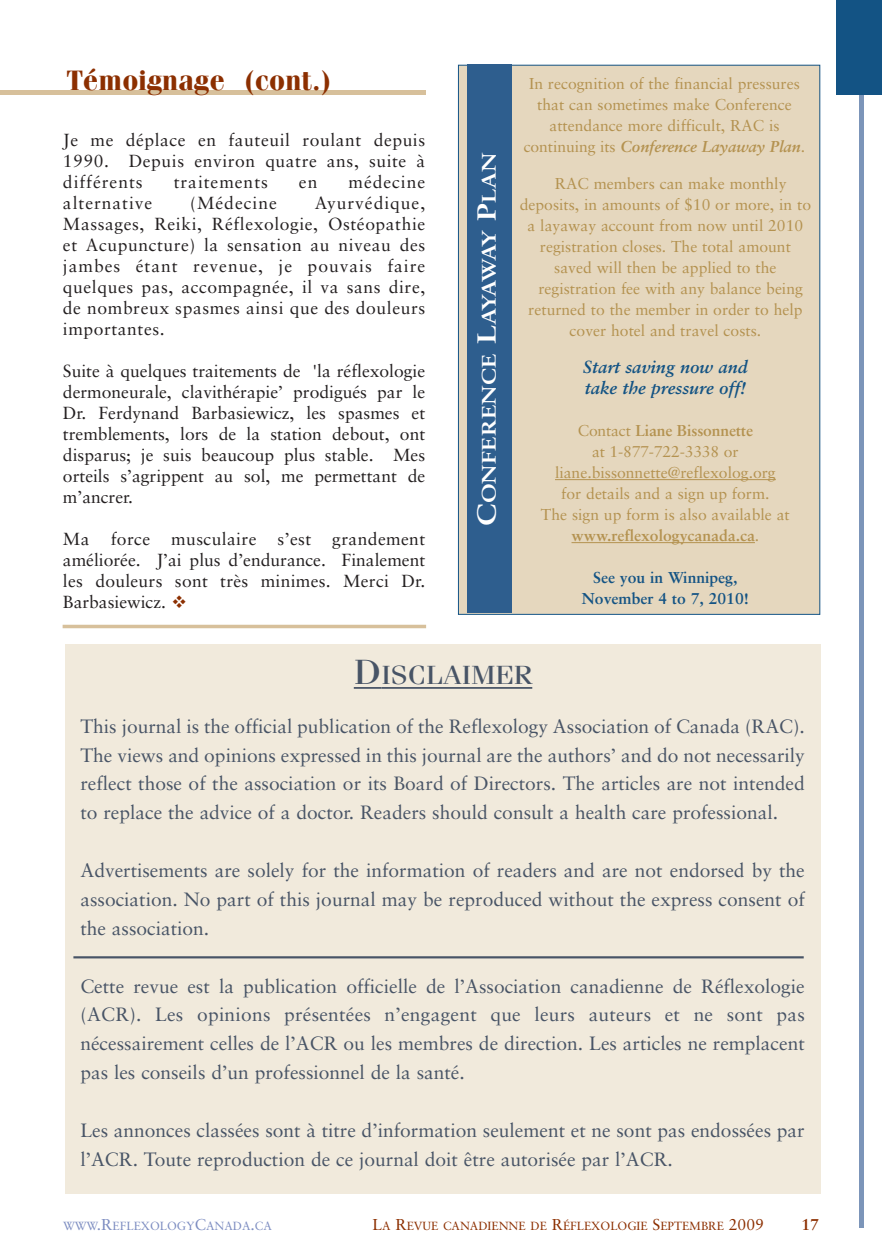
<style>
.page{position:relative;width:882px;height:1260px;background:#fff}
.page>*{position:absolute;margin:0;border:0;box-sizing:border-box;transform-origin:0 0}
.t1{font:700 28px "Fenice";color:#8c2f01}
.t2{font:26.25px "Fenice";color:#485466;scale:1.15 1}
.t3{font:700 19.6px "Sabon";color:#fff;scale:1.2 1}
.t4{font:19.25px/28.9px "Sabon";color:#485466;text-align:justify}
.t5{font:17.5px/21px "Sabon";letter-spacing:.035em;color:#231f20;text-align:justify}
.t6{font:17.5px "Sabon";letter-spacing:.055em;color:#231f20}
.t7{font:italic 700 17.5px/21px "Sabon";color:#135384}
.t8{font:15.75px/21px "Sabon";color:#b49250;text-align:center}
.t9{font:700 15.75px/21px "Sabon";color:#135384;text-align:center}
.t10{font:700 15.75px "Sabon";color:#8c2f01}
.t11{font:11.9px "Sabon";color:#8c2f01}
.t12{font:11.9px "Sabon";color:#7d8dc1}
.s1{color:#8c2f01}
.s2{font-size:26.25px}
.s3{font-weight:700;font-style:italic}
.s4{font-weight:700}
.s5{font-size:35px}
.s6{font-size:15.75px}
</style>
<div class="page">
<hr style="left:859px;top:0;width:4px;height:1227px;background:#7c95b9">
<hr style="left:0;top:90px;width:426px;height:4px;background:#d7c09b">
<div style="left:836px;top:0;width:46px;height:94px;background:#135384"></div>
<hr style="left:63px;top:625px;width:363px;height:3px;background:#d7c09b">
<div style="left:65px;top:644px;width:756px;height:550px;background:#f1eadc"></div>
<hr style="left:354px;top:687px;width:27px;height:2px;background:#485466">
<hr style="left:381px;top:687px;width:151px;height:2px;background:#485466">
<hr style="left:73px;top:956px;width:731px;height:2px;background:#485466">
<div style="left:459px;top:66px;width:360px;height:548px;background:#e5d7be"></div>
<div style="left:467px;top:65px;width:45px;height:548px;background:#2e5e8e"></div>
<hr style="left:555px;top:479px;width:221px;height:1px;background:#b49250">
<hr style="left:572px;top:542px;width:183px;height:1px;background:#b49250">
<h1 class="t1" style="left:67px;top:71px;width:266px">Témoignage (cont.)</h1>
<p class="t5" style="left:63px;top:131px;width:364px">Je me déplace en fauteuil roulant depuis 1990. Depuis environ quatre ans, suite à différents</p>
<p class="t6" style="left:174px;top:175px;width:96px">traitements</p>
<p class="t5" style="left:299px;top:173px;width:20px">en</p>
<p class="t6" style="left:348px;top:175px;width:78px">médecine</p>
<p class="t5" style="left:63px;top:194px;width:364px;text-indent:252px">Ayurvédique, Massages, Reiki, Réflexologie, Ostéopathie et Acupuncture) la sensation au niveau des jambes étant revenue, je pouvais faire quelques pas, accompagnée, il va sans dire, de nombreux spasmes ainsi que des douleurs importantes.</p>
<p class="t5" style="left:63px;top:362px;width:364px">Suite à quelques traitements de 'la réflexologie dermoneurale, clavithérapie’ prodigués par le Dr. Ferdynand Barbasiewicz, les spasmes et tremblements, lors de la station debout, ont disparus; je suis beaucoup plus stable. Mes orteils s’agrippent au sol, me permettant de m’ancrer.</p>
<p class="t5" style="left:63px;top:530px;width:364px">Ma force musculaire s’est grandement améliorée. J’ai plus d’endurance. Finalement les douleurs sont très minimes. Merci Dr.<br>Barbasiewicz. <span class="s1">❖</span></p>
<p class="t6" style="left:63px;top:196px;width:91px">alternative</p>
<p class="t6" style="left:190px;top:196px;width:88px">(Médecine</p>
<p class="t3" style="left:481px;top:526px;width:313px;rotate:-90deg"><span class="s2">C</span>ONFERENCE <span class="s2">L</span>AYAWAY <span class="s2">P</span>LAN</p>
<p class="t8" style="left:524px;top:74px;width:283px">In recognition of the financial pressures that can sometimes make Conference attendance more difficult, RAC is continuing its <span class="s3">Conference Layaway Plan</span>.</p>
<p class="t8" style="left:555px;top:174px;width:233px">RAC members can make monthly</p>
<p class="t8" style="left:520px;top:195px;width:293px">deposits, in amounts of $10 or more, in to</p>
<p class="t8" style="left:528px;top:216px;width:277px">a layaway account from now until 2010</p>
<p class="t8" style="left:540px;top:237px;width:253px">registration closes. The total amount</p>
<p class="t8" style="left:554px;top:258px;width:224px">saved will then be applied to the</p>
<p class="t8" style="left:538px;top:279px;width:266px">registration fee with any balance being</p>
<p class="t8" style="left:528px;top:300px;width:276px">returned to the member in order to help</p>
<p class="t8" style="left:570px;top:321px;width:193px">cover hotel and travel costs.</p>
<p class="t7" style="left:583px;top:358px;width:167px">Start saving now and take the pressure off!</p>
<p class="t8" style="left:541px;top:421px;width:250px">Contact <span class="s4">Liane Bissonnette<br></span>at 1-877-722-3338 or liane.bissonnette@reflexolog.org<br>for details and a sign up form.<br>The sign up form is also available at <span class="s4">www.reflexologycanada.ca</span>.</p>
<p class="t9" style="left:582px;top:568px;width:169px">See you in Winnipeg,<br>November 4 to 7, 2010!</p>
<h2 class="t2" style="left:354px;top:666px;width:157px"><span class="s5">D</span>ISCLAIMER</h2>
<p class="t4" style="left:80px;top:713px;width:726px">This journal is the official publication of the Reflexology Association of Canada (RAC).<br>The views and opinions expressed in this journal are the authors’ and do not necessarily reflect those of the association or its Board of Directors. The articles are not intended to replace the advice of a doctor. Readers should consult a health care professional.</p>
<p class="t4" style="left:80px;top:857px;width:726px">Advertisements are solely for the information of readers and are not endorsed by the association. No part of this journal may be reproduced without the express consent of the association.</p>
<p class="t4" style="left:80px;top:973px;width:726px">Cette revue est la publication officielle de l’Association canadienne de Réflexologie (ACR). Les opinions présentées n’engagent que leurs auteurs et ne sont pas nécessairement celles de l’ACR ou les membres de direction. Les articles ne remplacent pas les conseils d’un professionnel de la santé.</p>
<p class="t4" style="left:80px;top:1117px;width:726px">Les annonces classées sont à titre d’information seulement et ne sont pas endossées par l’ACR. Toute reproduction de ce journal doit être autorisée par l’ACR.</p>
<p class="t12" style="left:63px;top:1221px;width:211px">WWW<span class="s6">.R</span>EFLEXOLOGY<span class="s6">C</span>ANADA<span class="s6">.</span>CA</p>
<p class="t11" style="left:372px;top:1221px;width:393px"><span class="s6">L</span>A <span class="s6">R</span>EVUE CANADIENNE DE <span class="s6">R</span>ÉFLEXOLOGIE <span class="s6">S</span>EPTEMBRE <span class="s6">2009</span></p>
<p class="t10" style="left:801px;top:1218px;width:19px">17</p>
</div>
